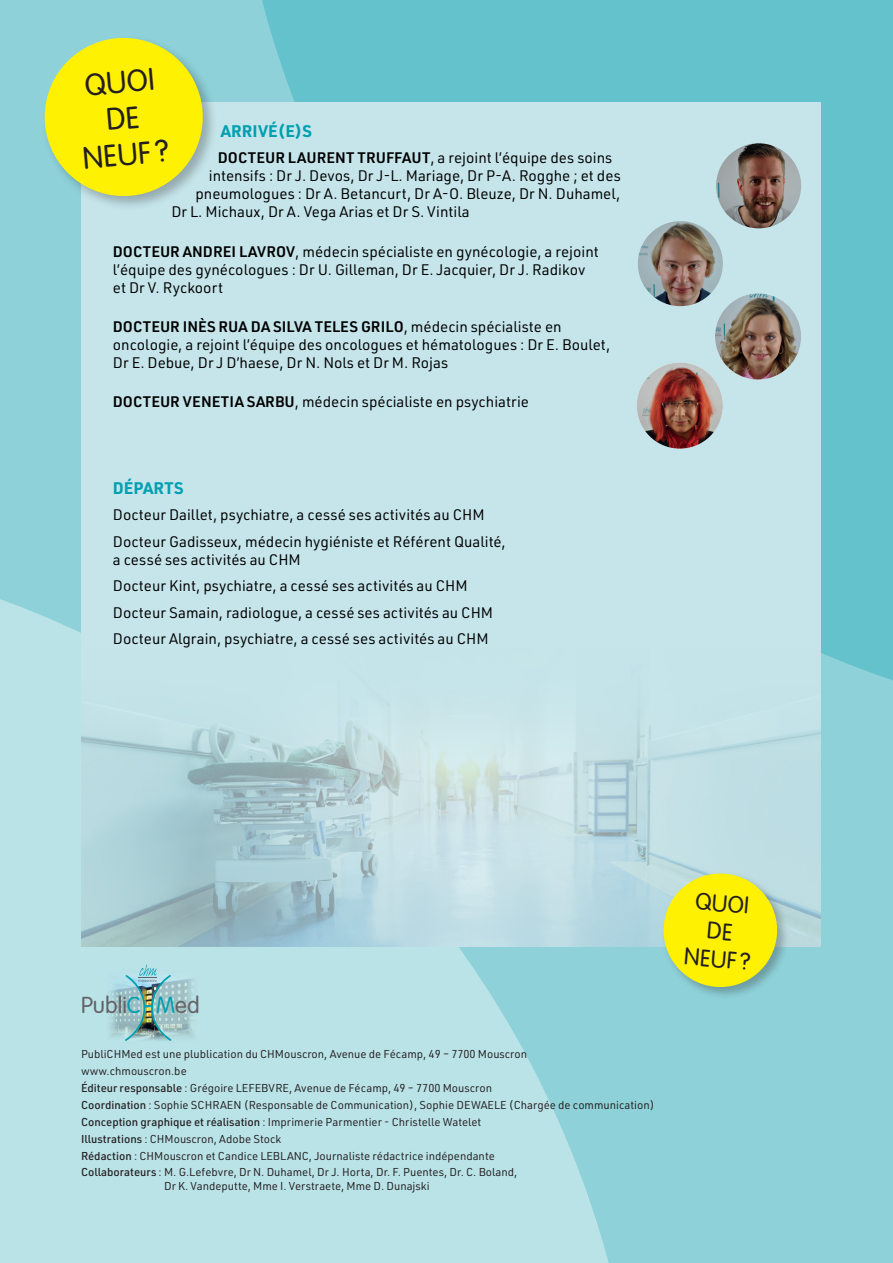
<style>
.page{position:relative;width:893px;height:1263px;background:#fff}
.page>*{position:absolute;margin:0;border:0;box-sizing:border-box;transform-origin:0 0}
.t1{font:300 32.7px/36.3px "VAG Rundschrift D";color:#231f20;text-align:center}
.t2{font:300 25.2px/28px "VAG Rundschrift D";color:#231f20;text-align:center}
.t3{font:300 22.8px "VAG Rounded";color:#636366}
.t4{font:700 16.5px "URWDIN";color:#00a0b0}
.t5{font:15px/18px "URWDIN";color:#000001}
.t6{font:11.25px/17px "URWDIN";color:#231f20}
.s1{font-weight:600}
.s2{color:#00a0b0}
.s3{font-weight:500}
</style>
<div class="page">
<div style="left:0;top:0;width:892px;height:1263px;background:#8ed1d9"></div>
<svg style="left:0;top:599px;width:617px;height:664px;background:#b5e0e6"></svg>
<div style="left:262px;top:0;width:631px;height:680px;background:#63c2cc"></div>
<div style="left:81px;top:102px;width:740px;height:844px;background:#c5e5ea"></div>
<img style="left:81px;top:703px;width:740px;height:243px">
<div style="left:42px;top:35px;width:176px;height:176px;background:#231f20;opacity:.3"></div>
<svg style="left:42px;top:35px;width:164px;height:165px"></svg>
<div style="left:661px;top:871px;width:128px;height:128px;background:#231f20;opacity:.3"></div>
<svg style="left:661px;top:871px;width:119px;height:118px"></svg>
<img style="left:105px;top:969px;width:94px;height:74px">
<img style="left:114px;top:969px;width:71px;height:74px">
<img style="left:123px;top:964px;width:50px;height:77px">
<img style="left:638px;top:221px;width:85px;height:85px;border-radius:43px">
<img style="left:637px;top:362px;width:86px;height:87px;border-radius:43px">
<img style="left:715px;top:293px;width:86px;height:86px;border-radius:43px">
<img style="left:716px;top:143px;width:85px;height:85px;border-radius:43px">
<h1 class="t1" style="left:75px;top:68px;width:88px;rotate:-5deg">QUOI<br>DE<br>NEUF ?</h1>
<p class="t4" style="left:221px;top:120px;width:93px">ARRIVÉ(E)S</p>
<p class="t5" style="left:218px;top:149px;width:396px"><span class="s1">DOCTEUR LAURENT TRUFFAUT</span>, a rejoint l’équipe des soins</p>
<p class="t5" style="left:209px;top:167px;width:413px">intensifs : Dr J. Devos, Dr J-L. Mariage, Dr P-A. Rogghe ; et des</p>
<p class="t5" style="left:195px;top:185px;width:426px">pneumologues : Dr A. Betancurt, Dr A-O. Bleuze, Dr N. Duhamel,</p>
<p class="t5" style="left:171px;top:203px;width:300px">Dr L. Michaux, Dr A. Vega Arias et Dr S. Vintila</p>
<p class="t5" style="left:113px;top:242px;width:487px"><span class="s1">DOCTEUR ANDREI LAVROV</span>, médecin spécialiste en gynécologie, a rejoint l’équipe des gynécologues : Dr U. Gilleman, Dr E. Jacquier, Dr J. Radikov et Dr V. Ryckoort</p>
<p class="t5" style="left:113px;top:317px;width:499px"><span class="s1">DOCTEUR INÈS RUA DA SILVA TELES GRILO</span>, médecin spécialiste en oncologie, a rejoint l’équipe des oncologues et hématologues : Dr E. Boulet,<br>Dr E. Debue, Dr J D’haese, Dr N. Nols et Dr M. Rojas</p>
<p class="t5" style="left:113px;top:392px;width:418px"><span class="s1">DOCTEUR VENETIA SARBU</span>, médecin spécialiste en psychiatrie</p>
<p class="t4" style="left:113px;top:476px;width:72px">DÉPARTS</p>
<p class="t5" style="left:113px;top:501px;width:394px;line-height:26.5px">Docteur Daillet, psychiatre, a cessé ses activités au CHM<br>Docteur Gadisseux, médecin hygiéniste et Référent Qualité,</p>
<p class="t5" style="left:113px;top:546px;width:382px;line-height:26.5px">a cessé ses activités au CHM<br>Docteur Kint, psychiatre, a cessé ses activités au CHM Docteur Samain, radiologue, a cessé ses activités au CHM Docteur Algrain, psychiatre, a cessé ses activités au CHM</p>
<h3 class="t3" style="left:81px;top:992px;width:120px">Publi<span class="s2">C M</span>ed</h3>
<p class="t6" style="left:81px;top:1045px;width:575px">PubliCHMed est une plublication du CHMouscron, Avenue de Fécamp, 49 – 7700 Mouscron<br>www.chmouscron.be<br><span class="s3">Éditeur responsable</span> : Grégoire LEFEBVRE, Avenue de Fécamp, 49 – 7700 Mouscron<br><span class="s3">Coordination</span> : Sophie SCHRAEN (Responsable de Communication), Sophie DEWAELE (Chargée de communication)<br><span class="s3">Conception graphique et réalisation</span> : Imprimerie Parmentier - Christelle Watelet<br><span class="s3">Illustrations</span> : CHMouscron, Adobe Stock<br><span class="s3">Rédaction</span> : CHMouscron et Candice LEBLANC, Journaliste rédactrice indépendante<br><span class="s3">Collaborateurs</span> : M. G.Lefebvre, Dr N. Duhamel, Dr J. Horta, Dr. F. Puentes, Dr. C. Boland,</p>
<p class="t6" style="left:164px;top:1177px;width:267px">Dr K. Vandeputte, Mme I. Verstraete, Mme D. Dunajski</p>
<h2 class="t2" style="left:690px;top:887px;width:68px;rotate:5deg">QUOI<br>DE<br>NEUF ?</h2>
</div>
